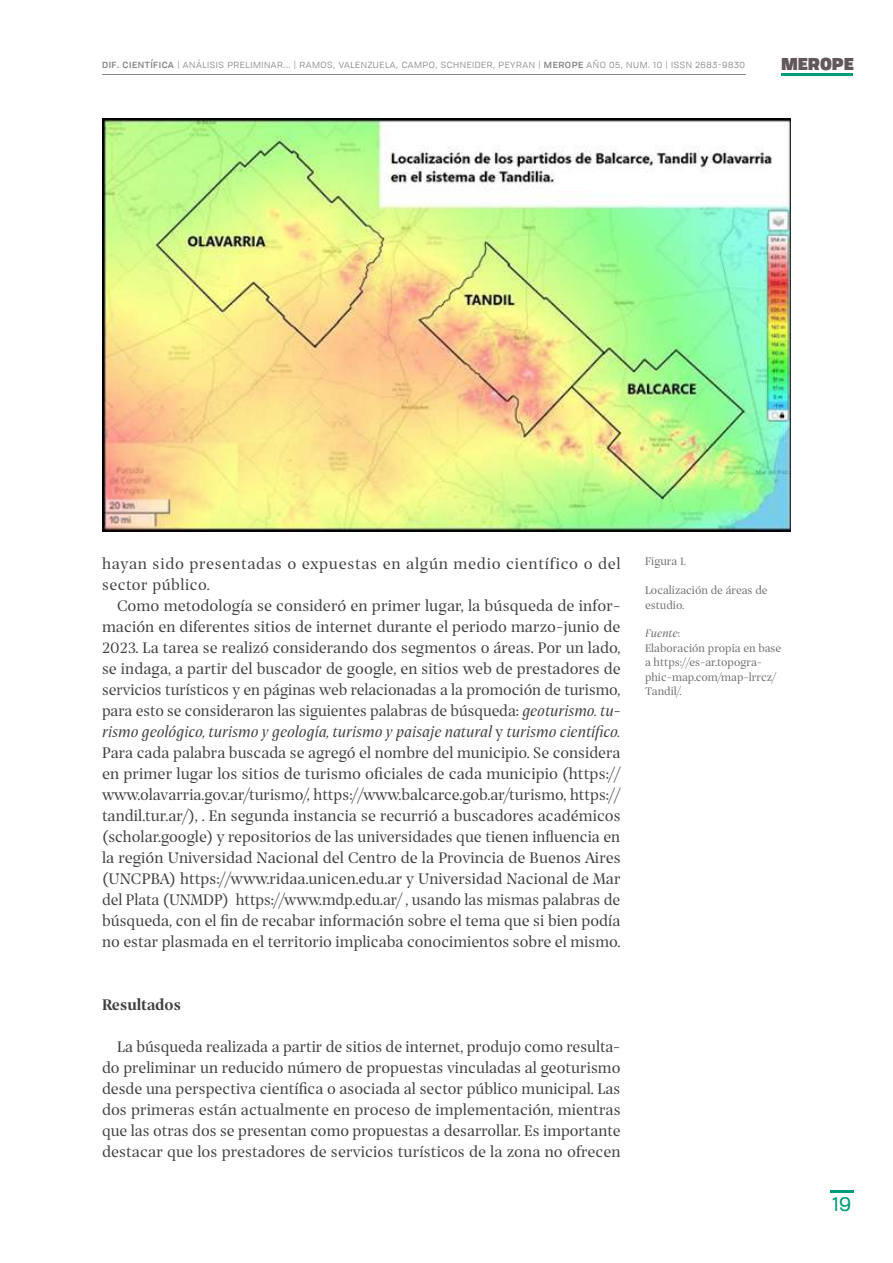
<style>
.page{position:relative;width:893px;height:1263px;background:#fff}
.page>*{position:absolute;margin:0;border:0;box-sizing:border-box;transform-origin:0 0}
.t1{font:19.5px "Tofino Personal";color:#009c77}
.t2{font:16.5px/21px "Prospectus M";letter-spacing:.005em;color:#404040;text-align:justify}
.t3{font:16.5px/21px "Prospectus M";letter-spacing:.04em;color:#404040}
.t4{font:700 16.5px "Prospectus M";color:#404040}
.t5{font:900 16.5px "Tofino Personal";color:#62575b}
.t6{font:12px/14.4px "Prospectus M";color:#706f6f}
.t7{font:10.5px "Tofino Personal";letter-spacing:.05em;color:#878787}
.s1{font-weight:500}
.s2{font-style:italic}
</style>
<div class="page">
<hr style="left:830px;top:1190px;width:24px;height:2px;background:#009c77">
<hr style="left:782px;top:73px;width:71px;height:2px;background:#009c77">
<hr style="left:102px;top:74px;width:643px;height:1px;background:#878787">
<img style="left:103px;top:119px;width:688px;height:412px">
<p class="t7" style="left:102px;top:57px;width:644px"><span class="s1">DIF. CIENTÍFICA</span> | ANÁLISIS PRELIMINAR... | RAMOS, VALENZUELA, CAMPO, SCHNEIDER, PEYRAN | <span class="s1">MEROPE</span> AÑO 05, NUM. 10 | ISSN 2683-9830</p>
<p class="t5" style="left:781px;top:49px;width:74px">MEROPE</p>
<p class="t3" style="left:102px;top:553px;width:520px">hayan sido presentadas o expuestas en algún medio científico o del sector público.</p>
<p class="t2" style="left:102px;top:595px;width:520px;text-indent:15px">Como metodología se consideró en primer lugar, la búsqueda de infor&shy;mación en diferentes sitios de internet durante el periodo marzo-junio de 2023. La tarea se realizó considerando dos segmentos o áreas. Por un lado, se indaga, a partir del buscador de google, en sitios web de prestadores de servicios turísticos y en páginas web relacionadas a la promoción de turismo, para esto se consideraron las siguientes palabras de búsqueda: <span class="s2">geoturismo. tu&shy;rismo geológico, turismo y geología, turismo y paisaje natural</span> y <span class="s2">turismo científico.<br></span>Para cada palabra buscada se agregó el nombre del municipio. Se considera en primer lugar los sitios de turismo oficiales de cada municipio (https:// www.olavarria.gov.ar/turismo/, https://www.balcarce.gob.ar/turismo, https:// tandil.tur.ar/), . En segunda instancia se recurrió a buscadores académicos (scholar.google) y repositorios de las universidades que tienen influencia en la región Universidad Nacional del Centro de la Provincia de Buenos Aires (UNCPBA) https://www.ridaa.unicen.edu.ar y Universidad Nacional de Mar del Plata (UNMDP) https://www.mdp.edu.ar/ , usando las mismas palabras de búsqueda, con el fin de recabar información sobre el tema que si bien podía no estar plasmada en el territorio implicaba conocimientos sobre el mismo.</p>
<p class="t4" style="left:102px;top:992px;width:80px">Resultados</p>
<p class="t2" style="left:102px;top:1036px;width:520px;text-indent:15px">La búsqueda realizada a partir de sitios de internet, produjo como resulta&shy;do preliminar un reducido número de propuestas vinculadas al geoturismo desde una perspectiva científica o asociada al sector público municipal. Las dos primeras están actualmente en proceso de implementación, mientras que las otras dos se presentan como propuestas a desarrollar. Es importante destacar que los prestadores de servicios turísticos de la zona no ofrecen</p>
<p class="t6" style="left:645px;top:554px;width:43px">Figura 1.</p>
<p class="t6" style="left:645px;top:583px;width:124px">Localización de áreas de estudio.</p>
<p class="t6" style="left:645px;top:626px;width:138px"><span class="s2">Fuente</span>:<br>Elaboración propia en base a https://es-ar.topogra&shy;phic-map.com/map-lrrcz/<br>Tandil/.</p>
<p class="t1" style="left:833px;top:1189px;width:20px">19</p>
</div>
